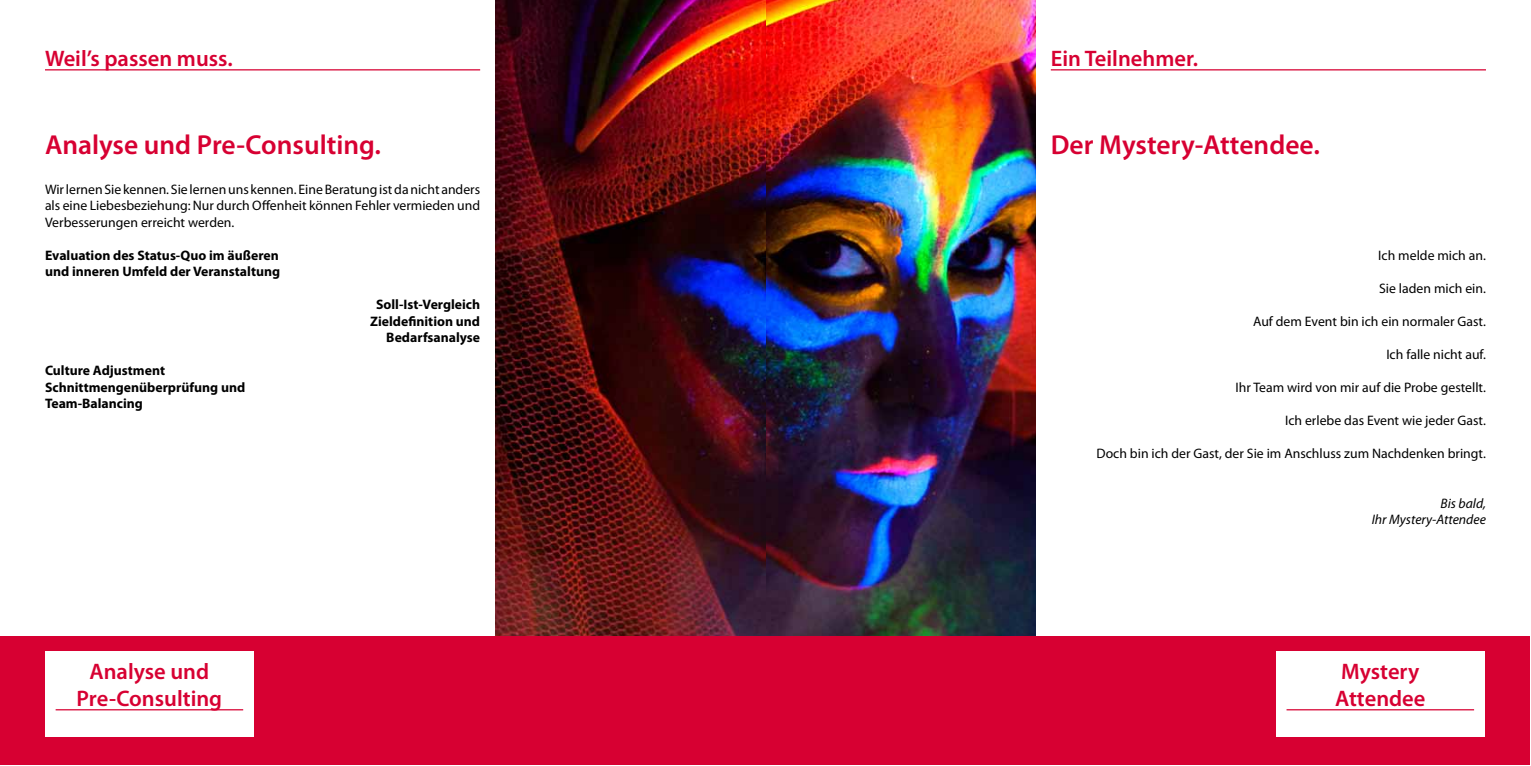
<style>
.page{position:relative;width:1531px;height:766px;background:#fff}
.page>*{position:absolute;margin:0;border:0;box-sizing:border-box;transform-origin:0 0}
.t1{font:600 27.5px "Myriad Pro";color:#d70032}
.t2{font:600 22.5px/27px "Myriad Pro";color:#d70032;text-align:center}
.t3{font:13.75px/16.5px "Myriad Pro";color:#000;text-align:justify}
.t4{font:700 13.75px/16.5px "Myriad Pro";color:#000}
.t5{font:italic 13.75px/16.5px "Myriad Pro";color:#000;text-align:right}
</style>
<div class="page">
<img style="left:495px;top:0;width:540px;height:635px">
<div style="left:1px;top:636px;width:1529px;height:129px;background:#d70032"></div>
<div style="left:45px;top:651px;width:209px;height:85px;background:#fff"></div>
<hr style="left:56px;top:709px;width:187px;height:1px;background:#d70032">
<div style="left:1276px;top:651px;width:208px;height:85px;background:#fff"></div>
<hr style="left:1286px;top:709px;width:188px;height:1px;background:#d70032">
<hr style="left:45px;top:69px;width:435px;height:1px;background:#d70032">
<hr style="left:1051px;top:69px;width:435px;height:1px;background:#d70032">
<h2 class="t2" style="left:45px;top:44px;width:189px">Weil’s passen muss.</h2>
<h1 class="t1" style="left:45px;top:127px;width:337px">Analyse und Pre-Consulting.</h1>
<p class="t3" style="left:45px;top:181px;width:437px">Wir lernen Sie kennen. Sie lernen uns kennen. Eine Beratung ist da nicht anders als eine Liebesbeziehung: Nur durch Offenheit können Fehler vermieden und Verbesserungen erreicht werden.</p>
<p class="t4" style="left:45px;top:246px;width:237px">Evaluation des Status-Quo im äußeren und inneren Umfeld der Veranstaltung</p>
<p class="t4" style="left:370px;top:296px;width:111px;text-align:right">Soll-Ist-Vergleich<br>Zieldefinition und<br>Bedarfsanalyse</p>
<p class="t4" style="left:45px;top:362px;width:202px">Culture Adjustment<br>Schnittmengenüberprüfung und<br>Team-Balancing</p>
<h2 class="t2" style="left:1051px;top:44px;width:149px">Ein Teilnehmer.</h2>
<h1 class="t1" style="left:1051px;top:127px;width:270px">Der Mystery-Attendee.</h1>
<p class="t3" style="left:1378px;top:247px;width:109px">Ich melde mich an.</p>
<p class="t3" style="left:1379px;top:280px;width:108px">Sie laden mich ein.</p>
<p class="t3" style="left:1253px;top:313px;width:234px">Auf dem Event bin ich ein normaler Gast.</p>
<p class="t3" style="left:1386px;top:346px;width:101px">Ich falle nicht auf.</p>
<p class="t3" style="left:1235px;top:379px;width:252px">Ihr Team wird von mir auf die Probe gestellt.</p>
<p class="t3" style="left:1285px;top:412px;width:202px">Ich erlebe das Event wie jeder Gast.</p>
<p class="t3" style="left:1096px;top:445px;width:391px">Doch bin ich der Gast, der Sie im Anschluss zum Nachdenken bringt.</p>
<p class="t5" style="left:1371px;top:494px;width:116px">Bis bald,<br>Ihr Mystery-Attendee</p>
<h2 class="t2" style="left:77px;top:656px;width:147px">Analyse und<br>Pre-Consulting</h2>
<h2 class="t2" style="left:1335px;top:656px;width:92px;text-align:left">Mystery<br>Attendee</h2>
</div>
